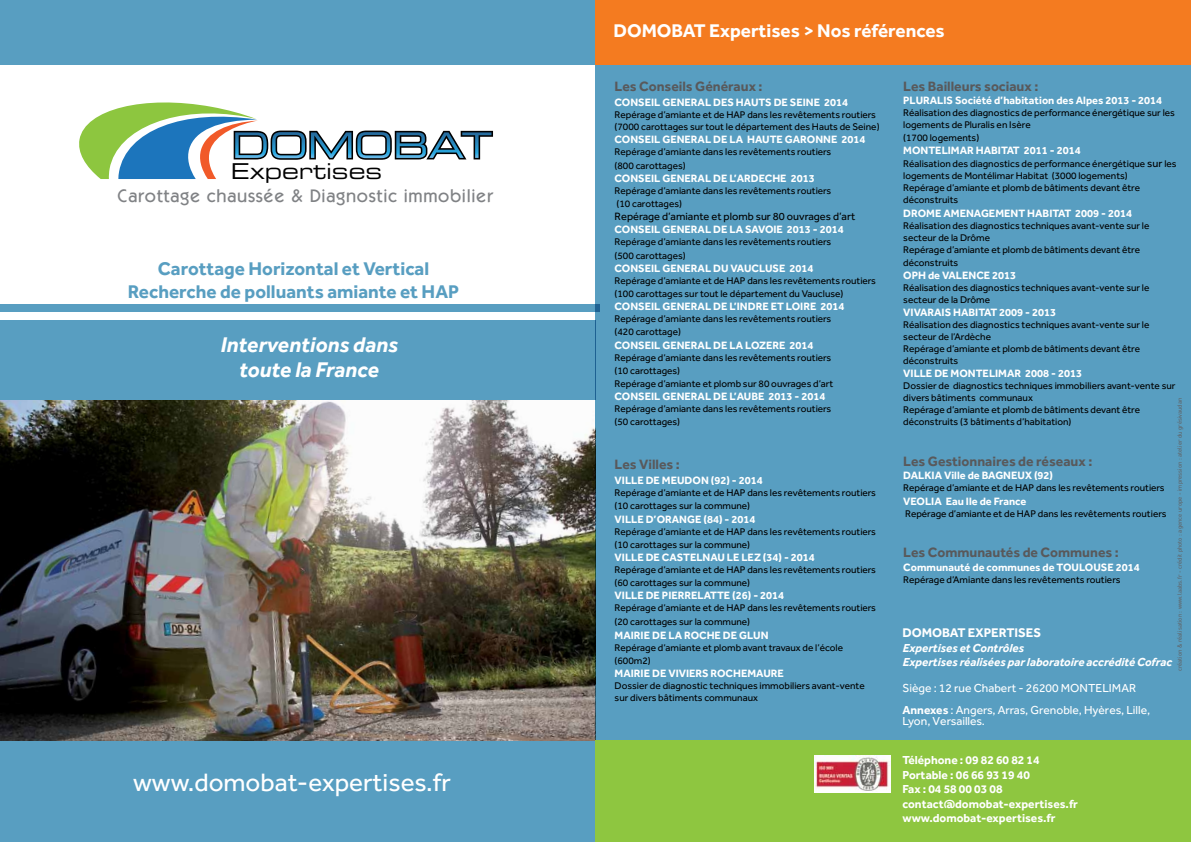
<style>
.page{position:relative;width:1191px;height:842px;background:#fff}
.page>*{position:absolute;margin:0;border:0;box-sizing:border-box;transform-origin:0 0}
.t1{font:26px "Effra";color:#fff}
.t2{font:italic 700 22px/25px "Effra";color:#fff;text-align:center}
.t3{font:21.9px "Eurostile Extended Two";color:#000}
.t4{font:700 19px/22.8px "Effra";color:#589ec1;text-align:center}
.t5{font:700 19px "Effra";color:#fff}
.t6{font:500 18.3px "Itc Kabel";letter-spacing:.04em;color:#808285}
.t7{font:700 14px "Effra";color:#58595b}
.t8{font:700 13px "Effra";color:#fff}
.t9{font:700 12px/14.4px "Effra";color:#fff}
.t10{font:12px/22px "Effra";color:#fff}
.t11{font:italic 700 12px/14.4px "Effra";color:#fff}
.t12{font:700 11px "Effra";color:#fff}
.t13{font:11px "Effra";color:#000}
.t14{font:10px/12px "Effra";color:#000}
.t15{font:6px "DIN";color:#615754}
.s1{font-size:11px}
.s2{font-weight:700}
</style>
<div class="page">
<div style="left:0;top:304px;width:599px;height:7px;background:#589ec1"></div>
<div style="left:0;top:0;width:595px;height:64px;background:#589ec1"></div>
<div style="left:0;top:320px;width:595px;height:522px;background:#589ec1"></div>
<img style="left:0;top:401px;width:595px;height:339px">
<div style="left:595px;top:0;width:596px;height:823px;background:#589ec1"></div>
<svg style="left:79px;top:102px;width:414px;height:77px"></svg>
<div style="left:595px;top:0;width:596px;height:64px;background:#f47b20"></div>
<div style="left:595px;top:741px;width:596px;height:101px;background:#8ec640"></div>
<img style="left:814px;top:755px;width:76px;height:38px">
<h3 class="t3" style="left:231px;top:156px;width:153px">Expertises</h3>
<h3 class="t6" style="left:117px;top:185px;width:377px">Carottage chaussée &amp; Diagnostic immobilier</h3>
<h3 class="t4" style="left:128px;top:257px;width:333px">Carottage Horizontal et Vertical<br>Recherche de polluants amiante et HAP</h3>
<h2 class="t2" style="left:220px;top:332px;width:179px">Interventions dans toute la France</h2>
<h1 class="t1" style="left:133px;top:767px;width:319px">www.domobat-expertises.fr</h1>
<h3 class="t5" style="left:613px;top:19px;width:333px">DOMOBAT Expertises &gt; Nos références</h3>
<h3 class="t7" style="left:614px;top:77px;width:149px">Les Conseils Généraux :</h3>
<p class="t12" style="left:614px;top:96px;width:235px">CONSEIL GENERAL DES HAUTS DE SEINE 2014</p>
<p class="t14" style="left:614px;top:109px;width:266px">Repérage d’amiante et de HAP dans les revêtements routiers (7000 carottages sur tout le département des Hauts de Seine)</p>
<p class="t12" style="left:614px;top:133px;width:252px">CONSEIL GENERAL DE LA HAUTE GARONNE 2014</p>
<p class="t14" style="left:614px;top:145px;width:218px;line-height:13.2px">Repérage d’amiante dans les revêtements routiers (800 carottages)</p>
<p class="t12" style="left:614px;top:171px;width:201px">CONSEIL GENERAL DE L’ARDECHE 2013</p>
<p class="t14" style="left:614px;top:184px;width:218px;line-height:13.2px">Repérage d’amiante dans les revêtements routiers (10 carottages)</p>
<p class="t13" style="left:614px;top:210px;width:242px">Repérage d’amiante et plomb sur 80 ouvrages d’art</p>
<p class="t12" style="left:614px;top:223px;width:231px">CONSEIL GENERAL DE LA SAVOIE 2013 - 2014</p>
<p class="t14" style="left:614px;top:235px;width:218px;line-height:13.2px">Repérage d’amiante dans les revêtements routiers (500 carottages)</p>
<p class="t12" style="left:614px;top:261px;width:200px">CONSEIL GENERAL DU VAUCLUSE 2014</p>
<p class="t14" style="left:614px;top:274px;width:263px;line-height:13.2px">Repérage d’amiante et de HAP dans les revêtements routiers (100 carottages sur tout le département du Vaucluse)</p>
<p class="t12" style="left:614px;top:300px;width:231px">CONSEIL GENERAL DE L’INDRE ET LOIRE 2014</p>
<p class="t14" style="left:614px;top:312px;width:218px;line-height:13.2px">Repérage d’amiante dans les revêtements routiers (420 carottage)</p>
<p class="t12" style="left:614px;top:338px;width:200px">CONSEIL GENERAL DE LA LOZERE 2014</p>
<p class="t14" style="left:614px;top:351px;width:220px;line-height:13.2px">Repérage d’amiante dans les revêtements routiers (10 carottages)<br>Repérage d’amiante et plomb sur 80 ouvrages d’art</p>
<p class="t12" style="left:614px;top:390px;width:212px">CONSEIL GENERAL DE L’AUBE 2013 - 2014</p>
<p class="t14" style="left:614px;top:402px;width:218px;line-height:13.2px">Repérage d’amiante dans les revêtements routiers (50 carottages)</p>
<h3 class="t7" style="left:614px;top:455px;width:67px">Les Villes :</h3>
<p class="t12" style="left:614px;top:474px;width:150px">VILLE DE MEUDON (92) - 2014</p>
<p class="t14" style="left:614px;top:486px;width:263px;line-height:13.2px">Repérage d’amiante et de HAP dans les revêtements routiers (10 carottages sur la commune)</p>
<p class="t12" style="left:614px;top:512px;width:142px">VILLE D’ORANGE (84) - 2014</p>
<p class="t14" style="left:614px;top:525px;width:263px;line-height:13.2px">Repérage d’amiante et de HAP dans les revêtements routiers (10 carottages sur la commune)</p>
<p class="t12" style="left:614px;top:551px;width:202px">VILLE DE CASTELNAU LE LEZ (34) - 2014</p>
<p class="t14" style="left:614px;top:563px;width:263px;line-height:13.2px">Repérage d’amiante et de HAP dans les revêtements routiers (60 carottages sur la commune)</p>
<p class="t12" style="left:614px;top:589px;width:171px">VILLE DE PIERRELATTE (26) - 2014</p>
<p class="t14" style="left:614px;top:601px;width:263px;line-height:13.2px">Repérage d’amiante et de HAP dans les revêtements routiers (20 carottages sur la commune)</p>
<p class="t12" style="left:614px;top:629px;width:155px">MAIRIE DE LA ROCHE DE GLUN</p>
<p class="t14" style="left:614px;top:641px;width:230px;line-height:13.2px">Repérage d’amiante et plomb avant travaux de l’école (600m2)</p>
<p class="t12" style="left:614px;top:667px;width:171px">MAIRIE DE VIVIERS ROCHEMAURE</p>
<p class="t14" style="left:614px;top:680px;width:252px">Dossier de diagnostic techniques immobiliers avant-vente sur divers bâtiments communaux</p>
<h3 class="t7" style="left:903px;top:77px;width:137px">Les Bailleurs sociaux :</h3>
<p class="t12" style="left:903px;top:93px;width:260px">PLURALIS Société d’habitation des Alpes 2013 - 2014</p>
<p class="t14" style="left:903px;top:106px;width:273px">Réalisation des diagnostics de performance énergétique sur les logements de Pluralis en Isère</p>
<p class="t14" style="left:903px;top:132px;width:77px">(1700 logements)</p>
<p class="t12" style="left:903px;top:144px;width:179px">MONTELIMAR HABITAT 2011 - 2014</p>
<p class="t14" style="left:903px;top:158px;width:275px">Réalisation des diagnostics de performance énergétique <span class="s1">sur</span> les logements de Montélimar Habitat (3000 logements)<br>Repérage d’amiante et plomb de bâtiments devant être déconstruits</p>
<p class="t12" style="left:903px;top:206px;width:230px">DROME AMENAGEMENT HABITAT 2009 - 2014</p>
<p class="t14" style="left:903px;top:219px;width:248px">Réalisation des diagnostics techniques avant-vente sur le secteur de la Drôme<br>Repérage d’amiante et plomb de bâtiments devant être</p>
<p class="t14" style="left:903px;top:256px;width:57px">déconstruits</p>
<p class="t12" style="left:903px;top:269px;width:114px">OPH de VALENCE 2013</p>
<p class="t14" style="left:903px;top:282px;width:248px">Réalisation des diagnostics techniques avant-vente sur le secteur de la Drôme</p>
<p class="t12" style="left:903px;top:306px;width:154px">VIVARAIS HABITAT 2009 - 2013</p>
<p class="t14" style="left:903px;top:319px;width:248px">Réalisation des diagnostics techniques avant-vente sur le secteur de l’Ardèche<br>Repérage d’amiante et plomb de bâtiments devant être déconstruits</p>
<p class="t12" style="left:903px;top:367px;width:180px">VILLE DE MONTELIMAR 2008 - 2013</p>
<p class="t14" style="left:903px;top:380px;width:274px">Dossier de diagnostics techniques immobiliers avant-vente sur divers bâtiments communaux<br>Repérage d’amiante et plomb de bâtiments devant être déconstruits (3 bâtiments d’habitation)</p>
<h3 class="t7" style="left:903px;top:453px;width:190px">Les Gestionnaires de réseaux :</h3>
<p class="t12" style="left:903px;top:469px;width:151px">DALKIA Ville de BAGNEUX (92)</p>
<p class="t14" style="left:903px;top:482px;width:263px">Repérage d’amiante et de HAP dans les revêtements routiers</p>
<p class="t12" style="left:903px;top:494px;width:124px">VEOLIA Eau Ile de France</p>
<p class="t14" style="left:905px;top:507px;width:263px">Repérage d’amiante et de HAP dans les revêtements routiers</p>
<h3 class="t7" style="left:903px;top:544px;width:217px">Les Communautés de Communes :</h3>
<p class="t12" style="left:903px;top:560px;width:238px">Communauté de communes de TOULOUSE 2014</p>
<p class="t14" style="left:903px;top:573px;width:219px">Repérage d’Amiante dans les revêtements routiers</p>
<p class="t15" style="left:1175px;top:671px;width:275px;rotate:-90deg">création &amp; réalisation : www.laabs.fr - crédit photo : agence urope - impression : atelier du grésivaudan</p>
<h3 class="t8" style="left:902px;top:625px;width:140px">DOMOBAT EXPERTISES</h3>
<p class="t11" style="left:902px;top:640px;width:271px">Expertises et Contrôles<br>Expertises réalisées par laboratoire accrédité Cofrac</p>
<p class="t10" style="left:902px;top:676px;width:249px">Siège : 12 rue Chabert - 26200 MONTELIMAR<br><span class="s2">Annexes</span> : Angers, Arras, Grenoble, Hyères, Lille,</p>
<p class="t10" style="left:902px;top:709px;width:84px">Lyon, Versailles.</p>
<p class="t9" style="left:902px;top:753px;width:177px">Téléphone : 09 82 60 82 14<br>Portable : 06 66 93 19 40<br>Fax : 04 58 00 03 08 contact@domobat-expertises.fr www.domobat-expertises.fr</p>
</div>
